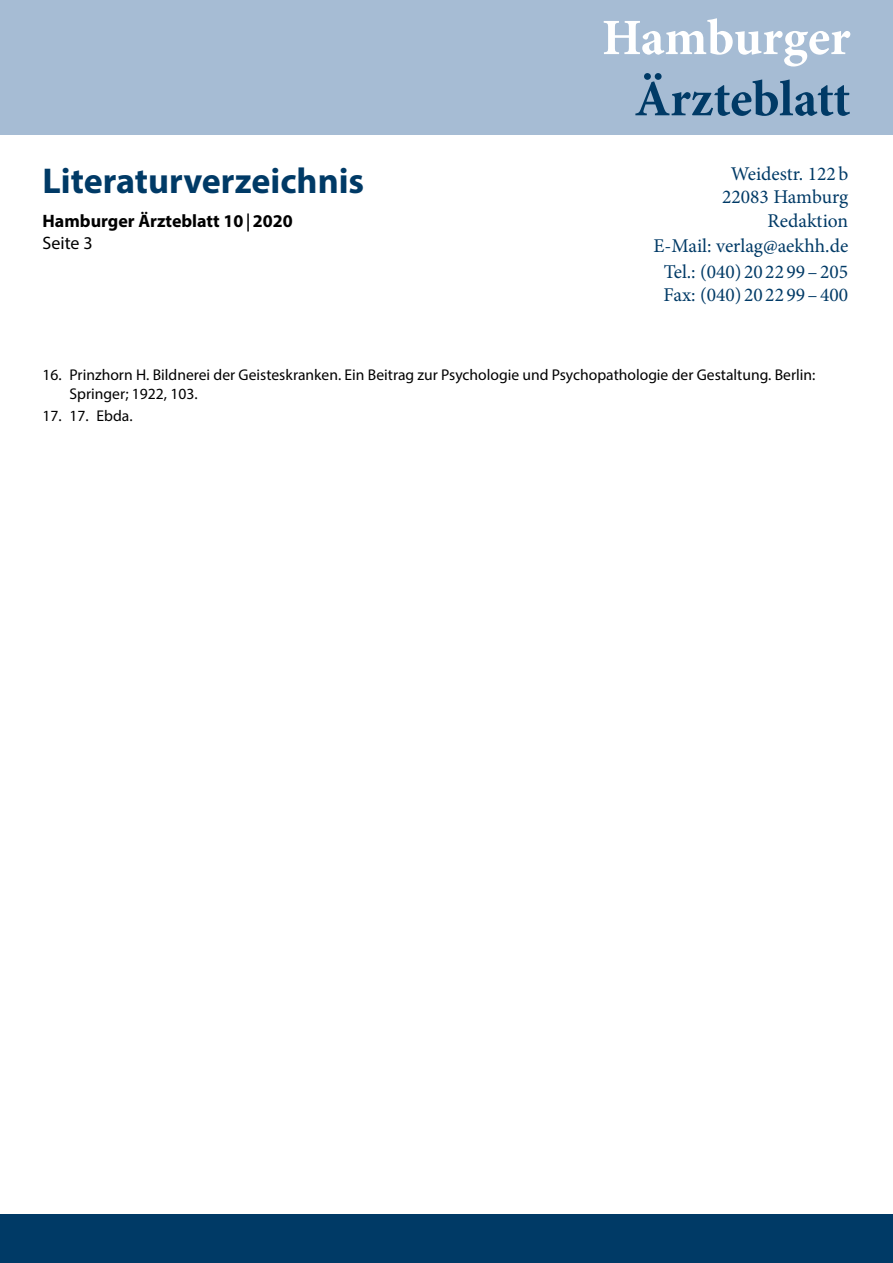
<style>
.page{position:relative;width:893px;height:1263px;background:#fff}
.page>*{position:absolute;margin:0;border:0;box-sizing:border-box;transform-origin:0 0}
.t1{font:700 51px "Minion Pro";letter-spacing:-.005em;color:#003a66}
.t2{font:700 51px "Minion Pro";letter-spacing:-.005em;color:#fff}
.t3{font:700 36px "Myriad Pro";color:#003a66}
.t4{font:19.5px/23.4px "Minion Pro";color:#003a66;text-align:right}
.t5{font:700 18px/21.6px "Myriad Pro";color:#000}
.t6{font:15.6px/18.8px "Myriad Pro";color:#000}
.s1{font-family:"Minion Pro"}
.s2{font-weight:400}
</style>
<div class="page">
<div style="left:0;top:1214px;width:893px;height:49px;background:#003a66"></div>
<div style="left:0;top:0;width:893px;height:135px;background:#a6bcd4"></div>
<h2 class="t3" style="left:43px;top:157px;width:323px">Literaturverzeichnis</h2>
<p class="t5" style="left:43px;top:210px;width:252px">Hamburger Ärzteblatt 10<span class="s1">|</span>2020<br><span class="s2">Seite 3</span></p>
<h1 class="t2" style="left:602px;top:2px;width:250px">Hamburger</h1>
<h1 class="t1" style="left:634px;top:63px;width:217px">Ärzteblatt</h1>
<p class="t4" style="left:722px;top:162px;width:128px">Weidestr. 122b<br>22083 Hamburg<br>Redaktion</p>
<p class="t4" style="left:653px;top:233px;width:196px;line-height:25.5px;text-align:center">E-Mail: verlag@aekhh.de<br>Tel.: (040) 20 22 99–205</p>
<p class="t4" style="left:664px;top:283px;width:186px">Fax: (040) 20 22 99–400</p>
<p class="t6" style="left:70px;top:365px;width:747px;text-indent:-27px">16. Prinzhorn H. Bildnerei der Geisteskranken. Ein Beitrag zur Psychologie und Psychopathologie der Gestaltung. Berlin:<br>Springer; 1922, 103.</p>
<p class="t6" style="left:43px;top:406px;width:92px">17. 17. Ebda.</p>
</div>
